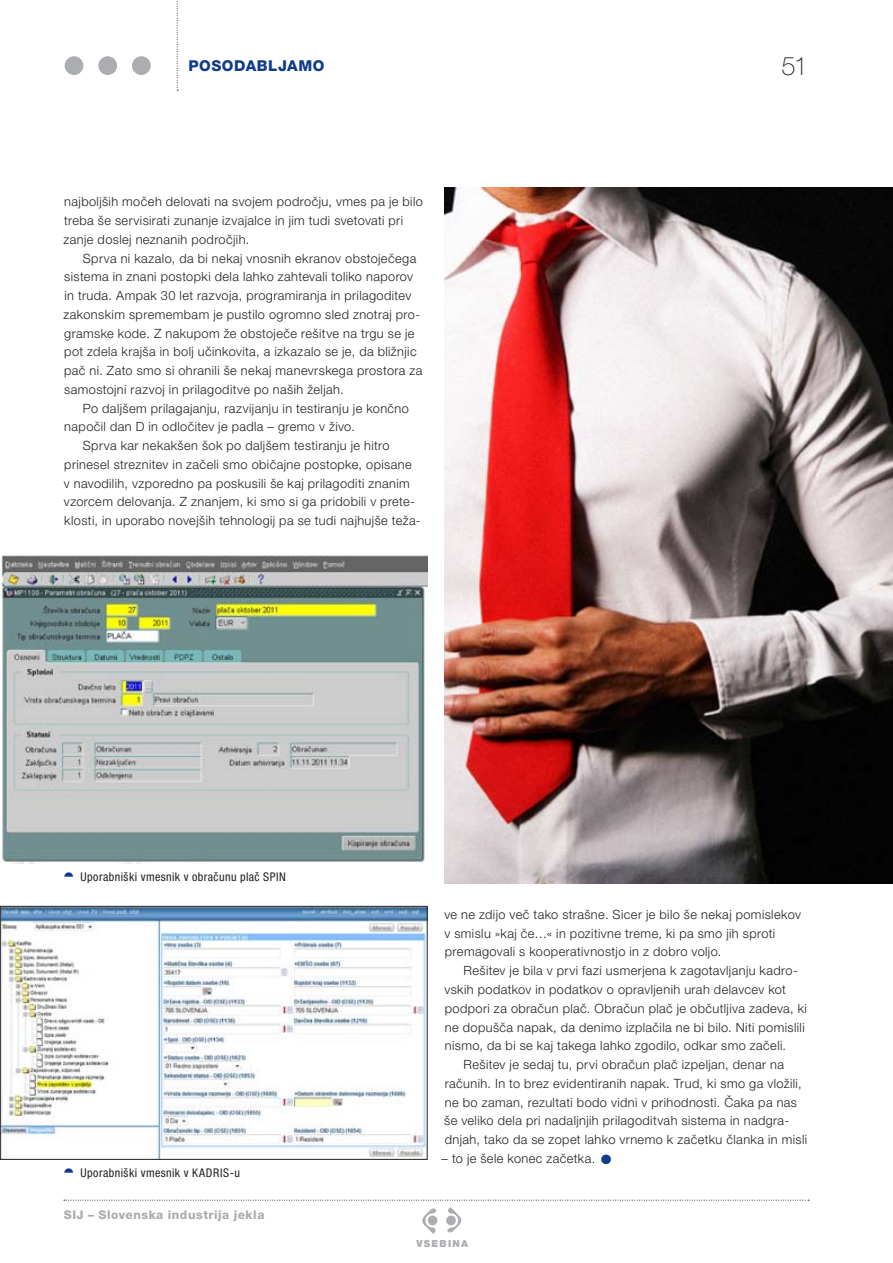
<style>
.page{position:relative;width:893px;height:1263px;background:#fff}
.page>*{position:absolute;margin:0;border:0;box-sizing:border-box;transform-origin:0 0}
.t1{font:100 25.5px "Helvetica Neue LT Pro";color:#231f20}
.t2{font:800 15px "Helvetica Neue LT Pro";letter-spacing:.035em;color:#103b8a}
.t3{font:300 12.75px/18.8px "Helvetica Neue LT Pro";letter-spacing:.03em;color:#231f20}
.t4{font:condensed 12px "Helvetica Neue LT Pro";letter-spacing:.035em;color:#231f20}
.t5{font:800 12px "Helvetica Neue LT Pro";color:#acadb1}
.t6{font:900 9.75px "Helvetica Neue LT Pro";letter-spacing:.125em;color:#acadb1}
.s1{font-weight:700;font-size:27px;color:#103b8a}
</style>
<div class="page">
<svg style="left:64px;top:1200px;width:745px;height:1px"></svg>
<div style="left:65px;top:56px;width:18px;height:19px;background:#acadb1;border-radius:50%"></div>
<div style="left:98px;top:56px;width:19px;height:19px;background:#acadb1;border-radius:50%"></div>
<div style="left:132px;top:56px;width:19px;height:19px;background:#acadb1;border-radius:50%"></div>
<svg style="left:177px;top:1px;width:1px;height:90px"></svg>
<img style="left:444px;top:188px;width:449px;height:695px">
<img style="left:2px;top:908px;width:423px;height:249px">
<div style="left:0;top:906px;width:427px;height:253px;border:1px solid #231f20"></div>
<img style="left:0;top:555px;width:427px;height:308px">
<svg style="left:422px;top:1208px;width:15px;height:26px"></svg>
<svg style="left:427px;top:1214px;width:12px;height:12px"></svg>
<div style="left:425px;top:1213px;width:15px;height:14px;border:2px solid #fff;border-radius:50%"></div>
<svg style="left:447px;top:1207px;width:15px;height:26px"></svg>
<div style="left:445px;top:1214px;width:12px;height:12px;background:#acadb1;border-radius:50%"></div>
<div style="left:444px;top:1213px;width:14px;height:14px;border:2px solid #fff;border-radius:50%"></div>
<p class="t2" style="left:188px;top:57px;width:138px">posodabljamo</p>
<h1 class="t1" style="left:782px;top:51px;width:28px">51</h1>
<p class="t3" style="left:63px;top:192px;width:361px">najboljših močeh delovati na svojem področju, vmes pa je bilo treba še servisirati zunanje izvajalce in jim tudi svetovati pri zanje doslej neznanih področjih.</p>
<p class="t3" style="left:63px;top:248px;width:361px;text-indent:19px">Sprva ni kazalo, da bi nekaj vnosnih ekranov obstoječega sistema in znani postopki dela lahko zahtevali toliko naporov in truda. Ampak 30 let razvoja, programiranja in prilagoditev zakonskim spremembam je pustilo ogromno sled znotraj pro&shy;gramske kode. Z nakupom že obstoječe rešitve na trgu se je pot zdela krajša in bolj učinkovita, a izkazalo se je, da bližnjic pač ni. Zato smo si ohranili še nekaj manevrskega prostora za samostojni razvoj in prilagoditve po naših željah.</p>
<p class="t3" style="left:83px;top:398px;width:328px">Po daljšem prilagajanju, razvijanju in testiranju je končno</p>
<p class="t3" style="left:64px;top:417px;width:292px">napočil dan D in odločitev je padla – gremo v živo.</p>
<p class="t3" style="left:83px;top:436px;width:308px">Sprva kar nekakšen šok po daljšem testiranju je hitro</p>
<p class="t3" style="left:64px;top:455px;width:349px">prinesel streznitev in začeli smo običajne postopke, opisane</p>
<p class="t3" style="left:64px;top:473px;width:347px">v navodilih, vzporedno pa poskusili še kaj prilagoditi znanim</p>
<p class="t3" style="left:64px;top:492px;width:353px">vzorcem delovanja. Z znanjem, ki smo si ga pridobili v prete-</p>
<p class="t3" style="left:64px;top:511px;width:358px">klosti, in uporabo novejših tehnologij pa se tudi najhujše teža-</p>
<p class="t4" style="left:81px;top:870px;width:207px">Uporabniški vmesnik v obračunu plač SPIN</p>
<p class="t4" style="left:81px;top:1165px;width:161px">Uporabniški vmesnik v KADRIS-u</p>
<p class="t5" style="left:64px;top:1207px;width:8px">SIJ</p>
<p class="t5" style="left:88px;top:1207px;width:178px">– Slovenska industrija jekla</p>
<p class="t3" style="left:444px;top:905px;width:358px">ve ne zdijo več tako strašne. Sicer je bilo še nekaj pomislekov v smislu »kaj če…« in pozitivne treme, ki pa smo jih sproti premagovali s kooperativnostjo in z dobro voljo.</p>
<p class="t3" style="left:463px;top:961px;width:336px">Rešitev je bila v prvi fazi usmerjena k zagotavljanju kadro-</p>
<p class="t3" style="left:444px;top:980px;width:343px">vskih podatkov in podatkov o opravljenih urah delavcev kot</p>
<p class="t3" style="left:445px;top:998px;width:364px">podpori za obračun plač. Obračun plač je občutljiva zadeva, ki</p>
<p class="t3" style="left:445px;top:1017px;width:361px">ne dopušča napak, da denimo izplačila ne bi bilo. Niti pomislili</p>
<p class="t3" style="left:445px;top:1036px;width:343px">nismo, da bi se kaj takega lahko zgodilo, odkar smo začeli.</p>
<p class="t3" style="left:463px;top:1055px;width:322px">Rešitev je sedaj tu, prvi obračun plač izpeljan, denar na</p>
<p class="t3" style="left:445px;top:1073px;width:358px">računih. In to brez evidentiranih napak. Trud, ki smo ga vložili,</p>
<p class="t3" style="left:445px;top:1092px;width:354px">ne bo zaman, rezultati bodo vidni v prihodnosti. Čaka pa nas</p>
<p class="t3" style="left:444px;top:1111px;width:347px">še veliko dela pri nadaljnjih prilagoditvah sistema in nadgra-</p>
<p class="t3" style="left:445px;top:1130px;width:364px">dnjah, tako da se zopet lahko vrnemo k začetku članka in misli</p>
<p class="t3" style="left:442px;top:1148px;width:173px">– to je šele konec začetka. <span class="s1">•</span></p>
<p class="t6" style="left:416px;top:1238px;width:53px">VSEBINA</p>
</div>
